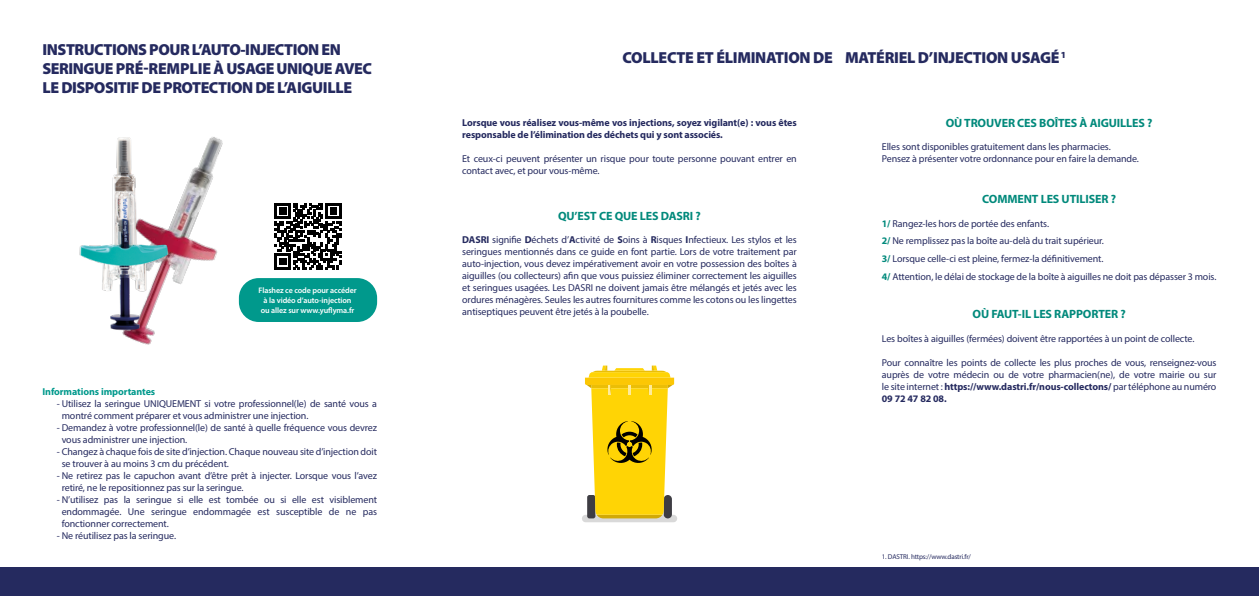
<style>
.page{position:relative;width:1259px;height:596px;background:#fff}
.page>*{position:absolute;margin:0;border:0;box-sizing:border-box;transform-origin:0 0}
.t1{font:900 16px/19.2px "Myriad Pro";letter-spacing:-.03em;color:#252a5f}
.t2{font:700 12px "Myriad Pro";letter-spacing:-.01em;color:#00897b}
.t3{font:10px/12px "Myriad Pro";letter-spacing:-.01em;color:#252a5f}
.t4{font:700 10px/12px "Myriad Pro";letter-spacing:-.01em;color:#252a5f}
.t5{font:700 10px "Myriad Pro";letter-spacing:-.01em;color:#00998c}
.t6{font:600 8px/9.6px "Myriad Pro";letter-spacing:-.01em;color:#fff;text-align:center}
.t7{font:7px "Myriad Pro";letter-spacing:-.02em;color:#252a5f}
.s1{font-weight:700}
.s2{font-weight:700;color:#00897b}
</style>
<div class="page">
<div style="left:0;top:567px;width:853px;height:28px;background:#252a5f"></div>
<div style="left:825px;top:567px;width:434px;height:28px;background:#252a5f"></div>
<svg style="left:582px;top:514px;width:95px;height:8px"></svg>
<svg style="left:585px;top:365px;width:89px;height:153px"></svg>
<div style="left:239px;top:278px;width:138px;height:44px;background:#00998c;border-radius:20px"></div>
<svg style="left:285px;top:203px;width:56px;height:66px"></svg>
<img style="left:124px;top:137px;width:161px;height:208px">
<img style="left:79px;top:137px;width:103px;height:198px">
<h1 class="t1" style="left:43px;top:39px;width:331px">INSTRUCTIONS POUR L’AUTO-INJECTION EN<br>SERINGUE PRÉ-REMPLIE À USAGE UNIQUE AVEC<br>LE DISPOSITIF DE PROTECTION DE L’AIGUILLE</h1>
<p class="t6" style="left:258px;top:285px;width:100px">Flashez ce code pour accéder à la vidéo d’auto-injection ou allez sur www.yuflyma.fr</p>
<p class="t5" style="left:43px;top:385px;width:114px">Informations importantes</p>
<p class="t3" style="left:62px;top:397px;width:317px;text-indent:-5px">- Utilisez la seringue UNIQUEMENT si votre professionnel(le) de santé vous a montré comment préparer et vous administrer une injection.</p>
<p class="t3" style="left:62px;top:421px;width:317px;text-indent:-5px">- Demandez à votre professionnel(le) de santé à quelle fréquence vous devrez vous administrer une injection.</p>
<p class="t3" style="left:62px;top:445px;width:317px;text-indent:-5px">- Changez à chaque fois de site d’injection. Chaque nouveau site d’injection doit se trouver à au moins 3 cm du précédent.</p>
<p class="t3" style="left:62px;top:469px;width:317px;text-indent:-5px">- Ne retirez pas le capuchon avant d’être prêt à injecter. Lorsque vous l’avez retiré, ne le repositionnez pas sur la seringue.</p>
<p class="t3" style="left:62px;top:493px;width:317px;text-align:justify;text-indent:-5px">- N’utilisez pas la seringue si elle est tombée ou si elle est visiblement endommagée. Une seringue endommagée est susceptible de ne pas fonctionner correctement.</p>
<p class="t3" style="left:57px;top:529px;width:121px">- Ne réutilisez pas la seringue.</p>
<h1 class="t1" style="left:622px;top:48px;width:445px">COLLECTE ET ÉLIMINATION DE MATÉRIEL D’INJECTION USAGÉ <sup>1</sup></h1>
<p class="t4" style="left:462px;top:116px;width:336px">Lorsque vous réalisez vous-même vos injections, soyez vigilant(e) : vous êtes responsable de l’élimination des déchets qui y sont associés.</p>
<p class="t3" style="left:462px;top:152px;width:336px">Et ceux-ci peuvent présenter un risque pour toute personne pouvant entrer en contact avec, et pour vous-même.</p>
<p class="t2" style="left:558px;top:208px;width:144px">QU’EST CE QUE LES DASRI ?</p>
<p class="t3" style="left:462px;top:233px;width:336px;text-align:justify"><span class="s1">DASRI</span> signifie <span class="s1">D</span>échets d’<span class="s1">A</span>ctivité de <span class="s1">S</span>oins à <span class="s1">R</span>isques <span class="s1">I</span>nfectieux. Les stylos et les seringues mentionnés dans ce guide en font partie. Lors de votre traitement par auto-injection, vous devez impérativement avoir en votre possession des boîtes à aiguilles (ou collecteurs) afin que vous puissiez éliminer correctement les aiguilles et seringues usagées. Les DASRI ne doivent jamais être mélangés et jetés avec les ordures ménagères. Seules les autres fournitures comme les cotons ou les lingettes antiseptiques peuvent être jetés à la poubelle.</p>
<p class="t2" style="left:946px;top:115px;width:208px">OÙ TROUVER CES BOÎTES À AIGUILLES ?</p>
<p class="t3" style="left:882px;top:140px;width:258px">Elles sont disponibles gratuitement dans les pharmacies.<br>Pensez à présenter votre ordonnance pour en faire la demande.</p>
<p class="t2" style="left:982px;top:191px;width:135px">COMMENT LES UTILISER ?</p>
<p class="t3" style="left:882px;top:214px;width:336px;line-height:17.7px"><span class="s2">1/</span> Rangez-les hors de portée des enfants.<br><span class="s2">2/</span> Ne remplissez pas la boîte au-delà du trait supérieur.<br><span class="s2">3/</span> Lorsque celle-ci est pleine, fermez-la définitivement.<br><span class="s2">4/</span> Attention, le délai de stockage de la boîte à aiguilles ne doit pas dépasser 3 mois.</p>
<p class="t2" style="left:972px;top:306px;width:155px">OÙ FAUT-IL LES RAPPORTER ?</p>
<p class="t3" style="left:882px;top:332px;width:314px">Les boîtes à aiguilles (fermées) doivent être rapportées à un point de collecte.</p>
<p class="t3" style="left:882px;top:356px;width:336px;text-align:justify">Pour connaître les points de collecte les plus proches de vous, renseignez-vous auprès de votre médecin ou de votre pharmacien(ne), de votre mairie ou sur le site internet : <span class="s1">https://www.dastri.fr/nous-collectons/</span> par téléphone au numéro <span class="s1">09 72 47 82 08.</span></p>
<p class="t7" style="left:882px;top:551px;width:91px">1. DASTRI. https://www.dastri.fr/</p>
</div>
